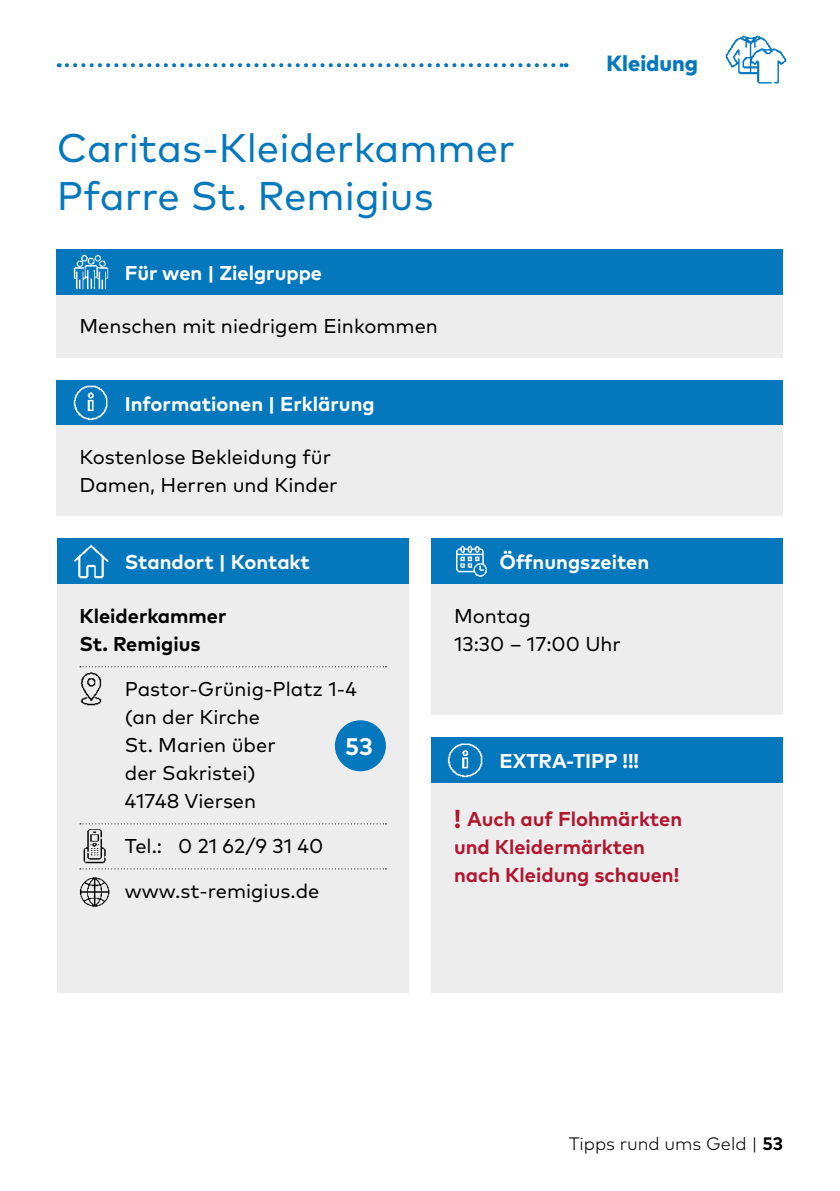
<style>
.page{position:relative;width:840px;height:1191px;background:#fff}
.page>*{position:absolute;margin:0;border:0;box-sizing:border-box;transform-origin:0 0}
.t1{font:40px/48px "Mark Pro";color:#0578bd}
.t2{font:700 24px "Mark Pro";color:#fff}
.t3{font:800 22px "Mark Pro";color:#0578bd}
.t4{font:20px/28px "Mark Pro";color:#000}
.t5{font:700 20px "Mark Pro";color:#fff}
.t6{font:700 20px/28px "Mark Pro";color:#b01731}
.t7{font:700 20px/28px "Mark Pro";color:#000}
.t8{font:300 18px "Mark Pro";color:#000}
.s1{font-size:26px}
.s2{font-weight:700}
</style>
<div class="page">
<svg style="left:67px;top:63px;width:499px;height:4px"></svg>
<div style="left:431px;top:539px;width:351px;height:45px;background:#0578bd"></div>
<div style="left:57px;top:539px;width:351px;height:45px;background:#0578bd"></div>
<div style="left:57px;top:249px;width:725px;height:46px;background:#0578bd"></div>
<div style="left:57px;top:380px;width:725px;height:45px;background:#0578bd"></div>
<div style="left:431px;top:584px;width:351px;height:130px;background:#ededed"></div>
<div style="left:57px;top:584px;width:351px;height:408px;background:#ededed"></div>
<svg style="left:80px;top:666px;width:306px;height:1px"></svg>
<svg style="left:80px;top:823px;width:306px;height:1px"></svg>
<svg style="left:80px;top:868px;width:306px;height:1px"></svg>
<img style="left:80px;top:672px;width:22px;height:34px">
<img style="left:83px;top:829px;width:23px;height:35px">
<img style="left:79px;top:877px;width:31px;height:30px">
<div style="left:57px;top:295px;width:725px;height:62px;background:#ededed"></div>
<div style="left:57px;top:425px;width:725px;height:91px;background:#ededed"></div>
<img style="left:456px;top:545px;width:31px;height:32px">
<img style="left:73px;top:254px;width:36px;height:36px">
<img style="left:73px;top:385px;width:35px;height:35px">
<img style="left:73px;top:544px;width:36px;height:35px">
<div style="left:431px;top:737px;width:351px;height:45px;background:#0578bd"></div>
<div style="left:431px;top:782px;width:351px;height:210px;background:#ededed"></div>
<img style="left:448px;top:743px;width:35px;height:35px">
<img style="left:725px;top:35px;width:62px;height:49px">
<div style="left:334px;top:720px;width:52px;height:51px;background:#0578bd;border-radius:50%"></div>
<h1 class="t1" style="left:57px;top:121px;width:459px">Caritas-Kleiderkammer<br>Pfarre St. Remigius</h1>
<p class="t5" style="left:125px;top:258px;width:199px">Für wen | Zielgruppe</p>
<p class="t4" style="left:79px;top:311px;width:360px">Menschen mit niedrigem Einkommen</p>
<p class="t5" style="left:125px;top:388px;width:251px">Informationen | Erklärung</p>
<p class="t4" style="left:79px;top:441px;width:259px">Kostenlose Bekleidung für<br>Damen, Herren und Kinder</p>
<p class="t3" style="left:606px;top:46px;width:93px">Kleidung</p>
<p class="t5" style="left:125px;top:547px;width:186px">Standort | Kontakt</p>
<p class="t5" style="left:499px;top:547px;width:151px">Öffnungszeiten</p>
<p class="t7" style="left:79px;top:600px;width:148px">Kleiderkammer<br>St. Remigius</p>
<p class="t4" style="left:125px;top:673px;width:233px">Pastor-Grünig-Platz 1-4 (an der Kirche<br>St. Marien über<br>der Sakristei)<br>41748 Viersen</p>
<p class="t4" style="left:125px;top:830px;width:200px">Tel.: 0 21 62/9 31 40</p>
<p class="t4" style="left:125px;top:875px;width:196px">www.st-remigius.de</p>
<p class="t2" style="left:345px;top:728px;width:29px">53</p>
<p class="t4" style="left:454px;top:600px;width:168px">Montag<br>13:30 – 17:00 Uhr</p>
<p class="t5" style="left:499px;top:745px;width:141px">EXTRA-TIPP !!!</p>
<p class="t6" style="left:454px;top:803px;width:229px"><span class="s1">!</span> Auch auf Flohmärkten und Kleidermärkten nach Kleidung schauen!</p>
<p class="t8" style="left:568px;top:1130px;width:216px">Tipps rund ums Geld | <span class="s2">53</span></p>
</div>
